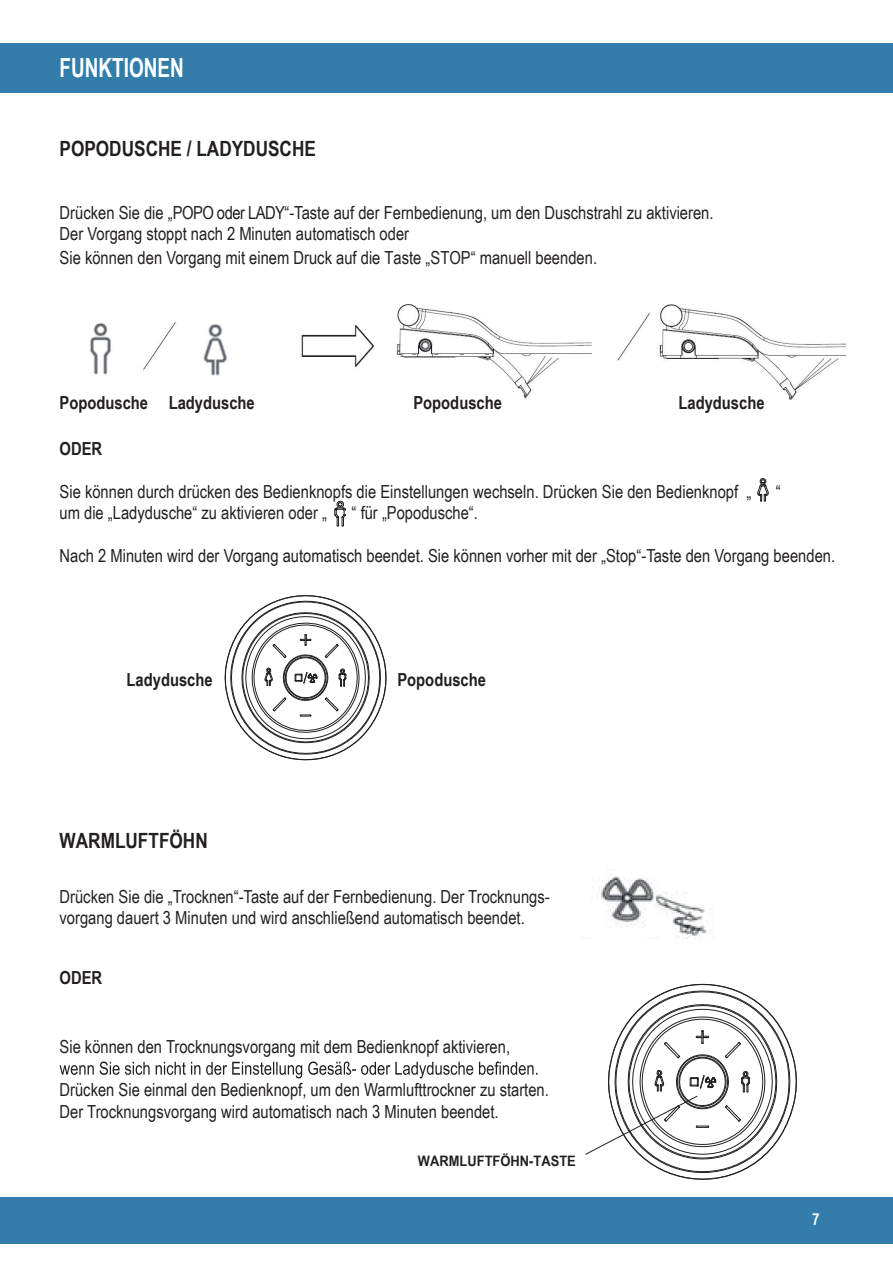
<style>
.page{position:relative;width:893px;height:1263px;background:#fff}
.page>*{position:absolute;margin:0;border:0;box-sizing:border-box;transform-origin:0 0}
.t1{font:700 26.4px "Arial Narrow";color:#fff;scale:.88 1}
.t2{font:700 21px "Arial Narrow";color:#231f20}
.t3{font:18px/21.6px "Arial Narrow";color:#231f20}
.t4{font:700 18px "Arial Narrow";color:#231f20}
.t5{font:700 16.5px "Arial Narrow";color:#fff}
.t6{font:700 14.4px "Arial Narrow";color:#231f20;scale:1.09 1}
</style>
<div class="page">
<div style="left:0;top:43px;width:893px;height:50px;background:#337dab"></div>
<div style="left:0;top:1197px;width:893px;height:47px;background:#337dab"></div>
<img style="left:90px;top:304px;width:757px;height:96px">
<img style="left:601px;top:874px;width:113px;height:65px">
<svg style="left:60px;top:1061px;width:477px;height:17px"></svg>
<svg style="left:225px;top:595px;width:161px;height:166px"></svg>
<svg style="left:758px;top:478px;width:10px;height:23px"></svg>
<svg style="left:335px;top:501px;width:11px;height:26px"></svg>
<svg style="left:585px;top:983px;width:205px;height:197px"></svg>
<h1 class="t1" style="left:60px;top:48px;width:143px">FUNKTIONEN</h1>
<p class="t2" style="left:60px;top:133px;width:258px">POPODUSCHE / LADYDUSCHE</p>
<p class="t3" style="left:60px;top:201px;width:655px">Drücken Sie die „POPO oder LADY“-Taste auf der Fernbedienung, um den Duschstrahl zu aktivieren.<br>Der Vorgang stoppt nach 2 Minuten automatisch oder</p>
<p class="t3" style="left:60px;top:246px;width:539px">Sie können den Vorgang mit einem Druck auf die Taste „STOP“ manuell beenden.</p>
<p class="t4" style="left:60px;top:389px;width:197px">Popodusche Ladydusche</p>
<p class="t4" style="left:413px;top:389px;width:90px">Popodusche</p>
<p class="t4" style="left:678px;top:389px;width:88px">Ladydusche</p>
<p class="t4" style="left:60px;top:435px;width:44px">ODER</p>
<p class="t3" style="left:60px;top:480px;width:693px">Sie können durch drücken des Bedienknopfs die Einstellungen wechseln. Drücken Sie den Bedienknopf „</p>
<p class="t3" style="left:776px;top:480px;width:6px">“</p>
<p class="t3" style="left:60px;top:501px;width:269px">um die „Ladydusche“ zu aktivieren oder „</p>
<p class="t3" style="left:352px;top:501px;width:128px">“ für „Popodusche“.</p>
<p class="t3" style="left:60px;top:544px;width:777px">Nach 2 Minuten wird der Vorgang automatisch beendet. Sie können vorher mit der „Stop“-Taste den Vorgang beenden.</p>
<p class="t4" style="left:127px;top:666px;width:88px">Ladydusche</p>
<p class="t4" style="left:397px;top:666px;width:90px">Popodusche</p>
<p class="t2" style="left:60px;top:824px;width:150px">WARMLUFTFÖHN</p>
<p class="t3" style="left:60px;top:885px;width:492px">Drücken Sie die „Trocknen“-Taste auf der Fernbedienung. Der Trocknungs&shy;vorgang dauert 3 Minuten und wird anschließend automatisch beendet.</p>
<p class="t4" style="left:60px;top:964px;width:44px">ODER</p>
<p class="t3" style="left:60px;top:1035px;width:452px">Sie können den Trocknungsvorgang mit dem Bedienknopf aktivieren,</p>
<p class="t3" style="left:60px;top:1078px;width:491px">Drücken Sie einmal den Bedienknopf, um den Warmlufttrockner zu starten.<br>Der Trocknungsvorgang wird automatisch nach 3 Minuten beendet.</p>
<p class="t6" style="left:418px;top:1150px;width:146px">WARMLUFTFÖHN-TASTE</p>
<p class="t5" style="left:812px;top:1207px;width:9px">7</p>
</div>
